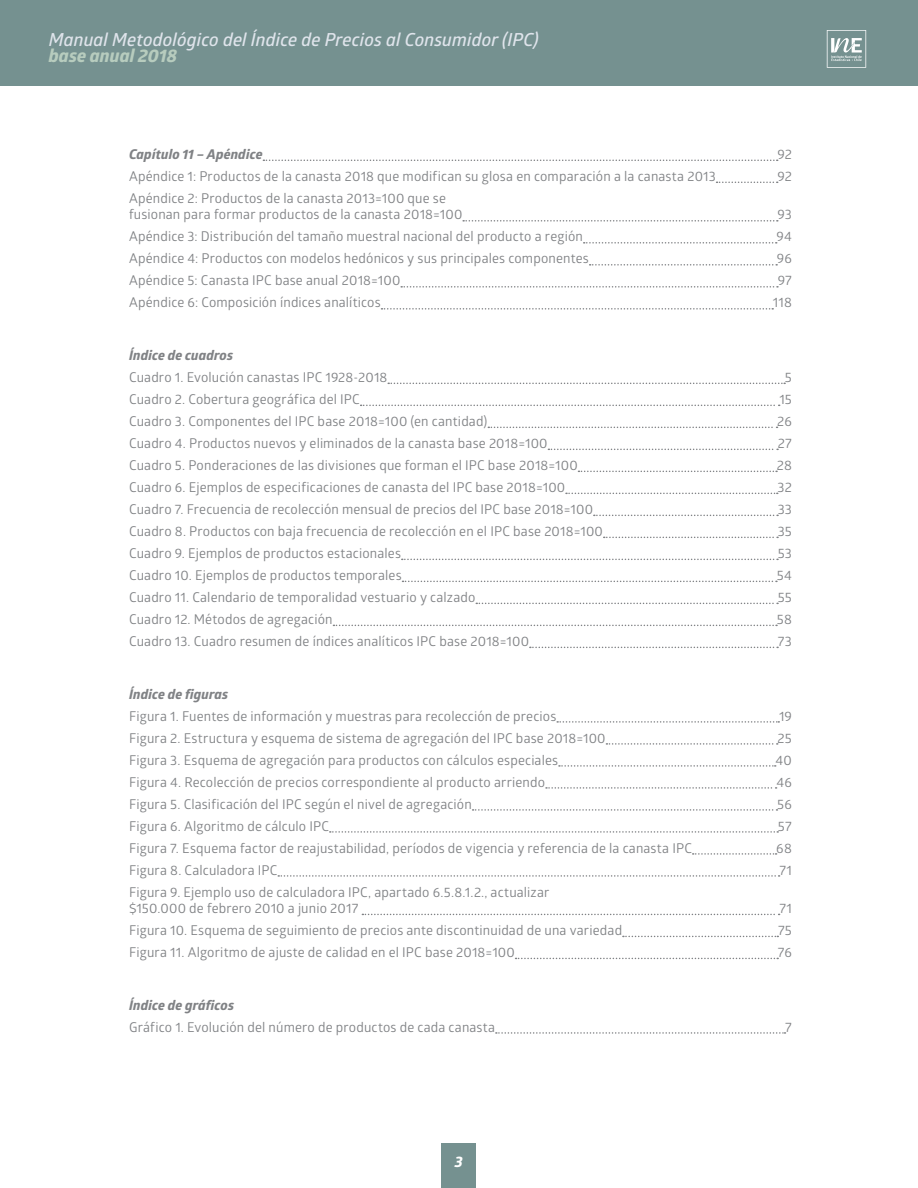
<style>
.page{position:relative;width:918px;height:1188px;background:#fff}
.page>*{position:absolute;margin:0;border:0;box-sizing:border-box;transform-origin:0 0}
.t1{font:italic 600 18px "Glober";color:#dfe4eb}
.t2{font:italic 700 18px "Globerx";color:#b7ccbe}
.t3{font:italic 700 15px "Globerx";color:#fff}
.t4{font:13.5px/16.5px "Glober";letter-spacing:.01em;color:#808285}
.t5{font:italic 700 13.5px "Globerx";letter-spacing:.01em;color:#808285}
</style>
<div class="page">
<div style="left:0;top:0;width:918px;height:85px;background:#759190"></div>
<div style="left:442px;top:1144px;width:34px;height:44px;background:#759190"></div>
<svg style="left:827px;top:30px;width:39px;height:38px"></svg>
<svg style="left:263px;top:160px;width:515px;height:1px"></svg>
<svg style="left:717px;top:182px;width:61px;height:1px"></svg>
<svg style="left:463px;top:220px;width:315px;height:2px"></svg>
<svg style="left:584px;top:242px;width:193px;height:2px"></svg>
<svg style="left:590px;top:264px;width:187px;height:2px"></svg>
<svg style="left:401px;top:286px;width:377px;height:2px"></svg>
<svg style="left:381px;top:308px;width:392px;height:2px"></svg>
<svg style="left:388px;top:383px;width:397px;height:1px"></svg>
<svg style="left:361px;top:405px;width:419px;height:1px"></svg>
<svg style="left:488px;top:427px;width:290px;height:1px"></svg>
<svg style="left:548px;top:449px;width:230px;height:1px"></svg>
<svg style="left:578px;top:471px;width:199px;height:1px"></svg>
<svg style="left:566px;top:493px;width:212px;height:1px"></svg>
<svg style="left:594px;top:515px;width:184px;height:1px"></svg>
<svg style="left:604px;top:537px;width:174px;height:1px"></svg>
<svg style="left:402px;top:559px;width:376px;height:1px"></svg>
<svg style="left:403px;top:581px;width:374px;height:1px"></svg>
<svg style="left:476px;top:603px;width:302px;height:1px"></svg>
<svg style="left:333px;top:625px;width:444px;height:1px"></svg>
<svg style="left:530px;top:647px;width:248px;height:1px"></svg>
<svg style="left:557px;top:721px;width:222px;height:2px"></svg>
<svg style="left:606px;top:743px;width:172px;height:2px"></svg>
<svg style="left:559px;top:765px;width:217px;height:2px"></svg>
<svg style="left:546px;top:787px;width:231px;height:2px"></svg>
<svg style="left:473px;top:809px;width:304px;height:2px"></svg>
<svg style="left:330px;top:831px;width:448px;height:2px"></svg>
<svg style="left:693px;top:853px;width:84px;height:2px"></svg>
<svg style="left:278px;top:875px;width:502px;height:2px"></svg>
<svg style="left:362px;top:914px;width:418px;height:1px"></svg>
<svg style="left:623px;top:936px;width:155px;height:1px"></svg>
<svg style="left:516px;top:958px;width:262px;height:1px"></svg>
<svg style="left:496px;top:1032px;width:290px;height:2px"></svg>
<h1 class="t1" style="left:49px;top:27px;width:491px">Manual Metodológico del Índice de Precios al Consumidor (IPC)</h1>
<h1 class="t2" style="left:49px;top:43px;width:130px">base anual 2018</h1>
<p class="t5" style="left:129px;top:144px;width:135px">Capítulo 11 – Apéndice</p>
<p class="t4" style="left:777px;top:145px;width:16px">92</p>
<p class="t4" style="left:129px;top:167px;width:588px">Apéndice 1: Productos de la canasta 2018 que modifican su glosa en comparación a la canasta 2013</p>
<p class="t4" style="left:777px;top:167px;width:16px">92</p>
<p class="t4" style="left:129px;top:189px;width:335px">Apéndice 2: Productos de la canasta 2013=100 que se fusionan para formar productos de la canasta 2018=100</p>
<p class="t4" style="left:778px;top:206px;width:16px">93</p>
<p class="t4" style="left:129px;top:228px;width:455px">Apéndice 3: Distribución del tamaño muestral nacional del producto a región</p>
<p class="t4" style="left:776px;top:228px;width:17px">94</p>
<p class="t4" style="left:129px;top:250px;width:461px">Apéndice 4: Productos con modelos hedónicos y sus principales componentes</p>
<p class="t4" style="left:777px;top:250px;width:17px">96</p>
<p class="t4" style="left:129px;top:272px;width:273px">Apéndice 5: Canasta IPC base anual 2018=100</p>
<p class="t4" style="left:778px;top:272px;width:16px">97</p>
<p class="t4" style="left:129px;top:294px;width:253px">Apéndice 6: Composición índices analíticos</p>
<p class="t4" style="left:773px;top:294px;width:20px">118</p>
<p class="t5" style="left:129px;top:345px;width:106px">Índice de cuadros</p>
<p class="t4" style="left:129px;top:368px;width:260px">Cuadro 1. Evolución canastas IPC 1928-2018</p>
<p class="t4" style="left:785px;top:368px;width:9px">5</p>
<p class="t4" style="left:129px;top:390px;width:232px">Cuadro 2. Cobertura geográfica del IPC</p>
<p class="t4" style="left:779px;top:390px;width:14px">15</p>
<p class="t4" style="left:129px;top:412px;width:360px">Cuadro 3. Componentes del IPC base 2018=100 (en cantidad)</p>
<p class="t4" style="left:777px;top:412px;width:16px">26</p>
<p class="t4" style="left:129px;top:434px;width:420px">Cuadro 4. Productos nuevos y eliminados de la canasta base 2018=100</p>
<p class="t4" style="left:778px;top:434px;width:16px">27</p>
<p class="t4" style="left:129px;top:456px;width:450px">Cuadro 5. Ponderaciones de las divisiones que forman el IPC base 2018=100</p>
<p class="t4" style="left:777px;top:456px;width:17px">28</p>
<p class="t4" style="left:129px;top:478px;width:438px">Cuadro 6. Ejemplos de especificaciones de canasta del IPC base 2018=100</p>
<p class="t4" style="left:778px;top:478px;width:16px">32</p>
<p class="t4" style="left:129px;top:500px;width:466px">Cuadro 7. Frecuencia de recolección mensual de precios del IPC base 2018=100</p>
<p class="t4" style="left:778px;top:500px;width:16px">33</p>
<p class="t4" style="left:129px;top:522px;width:475px">Cuadro 8. Productos con baja frecuencia de recolección en el IPC base 2018=100</p>
<p class="t4" style="left:778px;top:522px;width:16px">35</p>
<p class="t4" style="left:129px;top:544px;width:273px">Cuadro 9. Ejemplos de productos estacionales</p>
<p class="t4" style="left:778px;top:544px;width:16px">53</p>
<p class="t4" style="left:129px;top:566px;width:274px">Cuadro 10. Ejemplos de productos temporales</p>
<p class="t4" style="left:777px;top:566px;width:17px">54</p>
<p class="t4" style="left:129px;top:588px;width:348px">Cuadro 11. Calendario de temporalidad vestuario y calzado</p>
<p class="t4" style="left:778px;top:588px;width:16px">55</p>
<p class="t4" style="left:129px;top:610px;width:205px">Cuadro 12. Métodos de agregación</p>
<p class="t4" style="left:777px;top:610px;width:17px">58</p>
<p class="t4" style="left:129px;top:632px;width:402px">Cuadro 13. Cuadro resumen de índices analíticos IPC base 2018=100</p>
<p class="t4" style="left:778px;top:632px;width:16px">73</p>
<p class="t5" style="left:129px;top:684px;width:101px">Índice de figuras</p>
<p class="t4" style="left:129px;top:707px;width:429px">Figura 1. Fuentes de información y muestras para recolección de precios</p>
<p class="t4" style="left:779px;top:707px;width:14px">19</p>
<p class="t4" style="left:129px;top:729px;width:478px">Figura 2. Estructura y esquema de sistema de agregación del IPC base 2018=100</p>
<p class="t4" style="left:778px;top:729px;width:16px">25</p>
<p class="t4" style="left:129px;top:751px;width:431px">Figura 3. Esquema de agregación para productos con cálculos especiales</p>
<p class="t4" style="left:775px;top:751px;width:18px">40</p>
<p class="t4" style="left:129px;top:773px;width:418px">Figura 4. Recolección de precios correspondiente al producto arriendo</p>
<p class="t4" style="left:776px;top:773px;width:17px">46</p>
<p class="t4" style="left:129px;top:795px;width:344px">Figura 5. Clasificación del IPC según el nivel de agregación</p>
<p class="t4" style="left:777px;top:795px;width:16px">56</p>
<p class="t4" style="left:129px;top:817px;width:201px">Figura 6. Algoritmo de cálculo IPC</p>
<p class="t4" style="left:778px;top:817px;width:15px">57</p>
<p class="t4" style="left:129px;top:839px;width:564px">Figura 7. Esquema factor de reajustabilidad, períodos de vigencia y referencia de la canasta IPC</p>
<p class="t4" style="left:776px;top:839px;width:17px">68</p>
<p class="t4" style="left:129px;top:861px;width:150px">Figura 8. Calculadora IPC</p>
<p class="t4" style="left:779px;top:861px;width:14px">71</p>
<p class="t4" style="left:129px;top:883px;width:422px">Figura 9. Ejemplo uso de calculadora IPC, apartado 6.5.8.1.2., actualizar $150.000 de febrero 2010 a junio 2017</p>
<p class="t4" style="left:779px;top:900px;width:14px">71</p>
<p class="t4" style="left:129px;top:922px;width:495px">Figura 10. Esquema de seguimiento de precios ante discontinuidad de una variedad</p>
<p class="t4" style="left:778px;top:922px;width:15px">75</p>
<p class="t4" style="left:129px;top:944px;width:387px">Figura 11. Algoritmo de ajuste de calidad en el IPC base 2018=100</p>
<p class="t4" style="left:778px;top:944px;width:15px">76</p>
<p class="t5" style="left:129px;top:995px;width:107px">Índice de gráficos</p>
<p class="t4" style="left:129px;top:1018px;width:368px">Gráfico 1. Evolución del número de productos de cada canasta</p>
<p class="t4" style="left:785px;top:1018px;width:8px">7</p>
<p class="t3" style="left:455px;top:1151px;width:9px">3</p>
</div>
